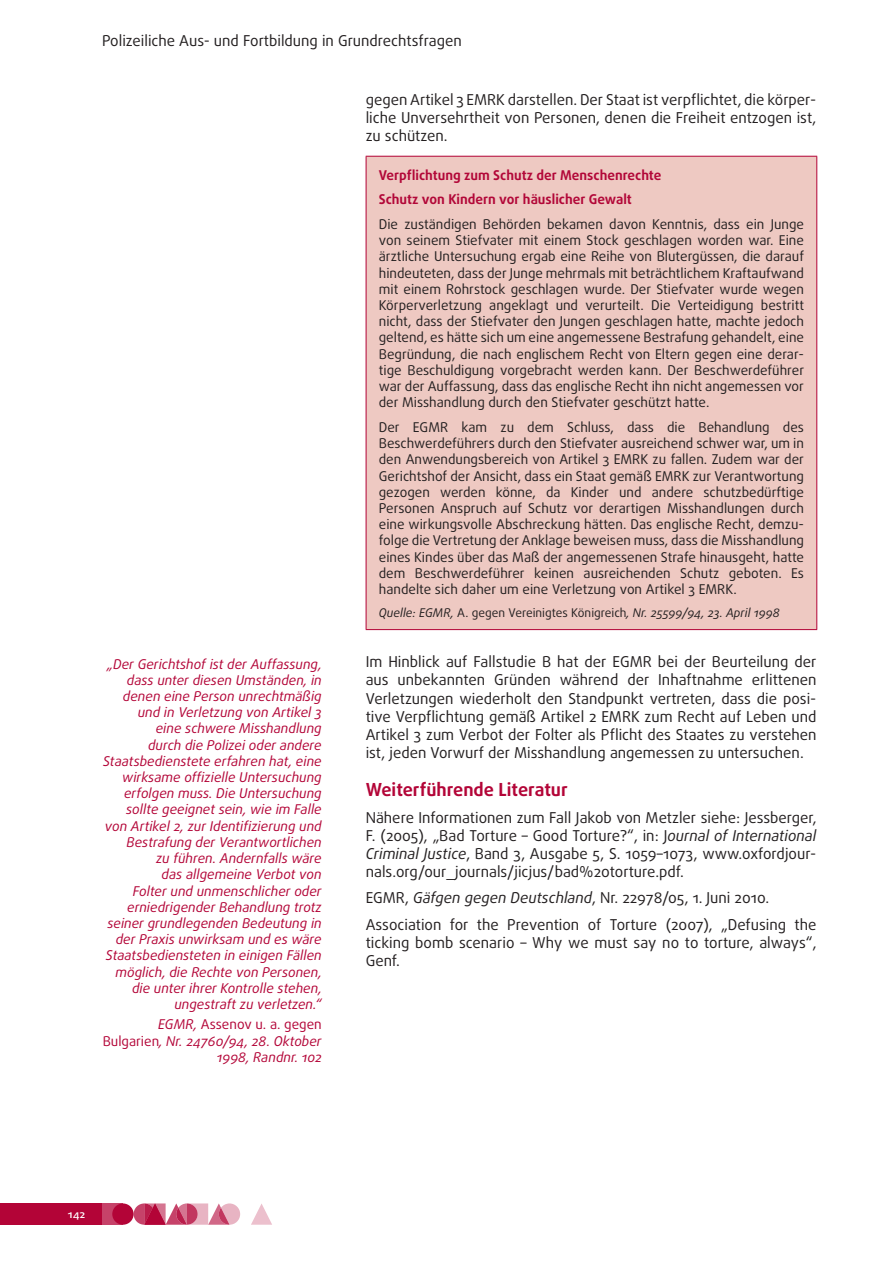
<style>
.page{position:relative;width:893px;height:1263px;background:#fff}
.page>*{position:absolute;margin:0;border:0;box-sizing:border-box;transform-origin:0 0}
.Titre_2_Rouge{font:700 18px "Daxline Pro";color:#b30437}
.Texte_courant{font:15px/18px "Daxline Pro";color:#231f20;text-align:justify}
.Encadré_noir_Regular{font:13.5px/16.2px "Daxline Pro";color:#231f20;text-align:justify}
.Définition{font:italic 13.5px/16.2px "Daxline Pro";color:#b30437;text-align:right}
.Encadré_noir_Bold{font:700 13.5px "Daxline Pro";color:#b20738}
.Encadré_noir_Regular-2{font:italic 12px "Daxline Pro";color:#231f20}
.t1{font:500 10.5px "Daxline Pro";color:#fff;scale:1.1 1}
.s1{font-style:normal}
.s2{font-style:italic}
</style>
<div class="page">
<div style="left:366px;top:156px;width:451px;height:474px;background:#eec9c2"></div>
<hr style="left:366px;top:156px;width:451px;height:1px;background:#b30437">
<hr style="left:366px;top:157px;width:1px;height:472px;background:#b30437">
<hr style="left:816px;top:157px;width:1px;height:472px;background:#b30437">
<hr style="left:366px;top:629px;width:451px;height:1px;background:#b30437">
<div style="left:0;top:1203px;width:102px;height:22px;background:#b30437"></div>
<div style="left:102px;top:1203px;width:21px;height:22px;background:#c64269"></div>
<div style="left:112px;top:1203px;width:22px;height:22px;background:#b30437;border-radius:50%"></div>
<svg style="left:134px;top:1203px;width:106px;height:22px"></svg>
<svg style="left:251px;top:1204px;width:21px;height:21px"></svg>
<p class="Texte_courant" style="left:102px;top:31px;width:361px">Polizeiliche Aus- und Fortbildung in Grundrechtsfragen</p>
<p class="Définition" style="left:103px;top:656px;width:220px">„Der Gerichtshof ist der Auffassung, dass unter diesen Umständen, in denen eine Person unrechtmäßig und in Verletzung von Artikel 3<br>eine schwere Misshandlung<br>durch die Polizei oder andere<br>Staatsbedienstete erfahren hat, eine wirksame offizielle Untersuchung erfolgen muss. Die Untersuchung sollte geeignet sein, wie im Falle von Artikel 2, zur Identifizierung und<br>Bestrafung der Verantwortlichen<br>zu führen. Andernfalls wäre<br>das allgemeine Verbot von<br>Folter und unmenschlicher oder erniedrigender Behandlung trotz seiner grundlegenden Bedeutung in der Praxis unwirksam und es wäre<br>Staatsbediensteten in einigen Fällen möglich, die Rechte von Personen, die unter ihrer Kontrolle stehen, ungestraft zu verletzen.“</p>
<p class="Définition" style="left:103px;top:1016px;width:221px">EGMR, <span class="s1">Assenov u. a. gegen<br>Bulgarien</span>, Nr. 24760/94, 28. Oktober<br>1998, Randnr. 102</p>
<p class="Texte_courant" style="left:366px;top:91px;width:452px">gegen Artikel 3 EMRK darstellen. Der Staat ist verpflichtet, die körper&shy;liche Unversehrtheit von Personen, denen die Freiheit entzogen ist, zu schützen.</p>
<p class="Encadré_noir_Bold" style="left:379px;top:166px;width:284px">Verpflichtung zum Schutz der Menschenrechte</p>
<p class="Encadré_noir_Bold" style="left:379px;top:190px;width:255px">Schutz von Kindern vor häuslicher Gewalt</p>
<p class="Encadré_noir_Regular" style="left:379px;top:216px;width:427px">Die zuständigen Behörden bekamen davon Kenntnis, dass ein Junge von seinem Stiefvater mit einem Stock geschlagen worden war. Eine ärztliche Untersuchung ergab eine Reihe von Blutergüssen, die darauf hindeuteten, dass der Junge mehrmals mit beträchtlichem Kraftaufwand mit einem Rohrstock geschlagen wurde. Der Stiefvater wurde wegen Körperverletzung angeklagt und verurteilt. Die Verteidigung bestritt nicht, dass der Stiefvater den Jungen geschlagen hatte, machte jedoch geltend, es hätte sich um eine angemessene Bestrafung gehandelt, eine Begründung, die nach englischem Recht von Eltern gegen eine derar&shy;tige Beschuldigung vorgebracht werden kann. Der Beschwerdeführer war der Auffassung, dass das englische Recht ihn nicht angemessen vor der Misshandlung durch den Stiefvater geschützt hatte.</p>
<p class="Encadré_noir_Regular" style="left:379px;top:419px;width:427px">Der EGMR kam zu dem Schluss, dass die Behandlung des Beschwerdeführers durch den Stiefvater ausreichend schwer war, um in den Anwendungsbereich von Artikel 3 EMRK zu fallen. Zudem war der Gerichtshof der Ansicht, dass ein Staat gemäß EMRK zur Verantwortung gezogen werden könne, da Kinder und andere schutzbedürftige Personen Anspruch auf Schutz vor derartigen Misshandlungen durch eine wirkungsvolle Abschreckung hätten. Das englische Recht, demzu&shy;folge die Vertretung der Anklage beweisen muss, dass die Misshandlung eines Kindes über das Maß der angemessenen Strafe hinausgeht, hatte dem Beschwerdeführer keinen ausreichenden Schutz geboten. Es handelte sich daher um eine Verletzung von Artikel 3 EMRK.</p>
<p class="Encadré_noir_Regular-2" style="left:379px;top:605px;width:402px">Quelle: EGMR, <span class="s1">A. gegen Vereinigtes Königreich</span>, Nr. 25599/94, 23. April 1998</p>
<p class="Texte_courant" style="left:366px;top:653px;width:452px">Im Hinblick auf Fallstudie B hat der EGMR bei der Beurteilung der aus unbekannten Gründen während der Inhaftnahme erlittenen Verletzungen wiederholt den Standpunkt vertreten, dass die posi&shy;tive Verpflichtung gemäß Artikel 2 EMRK zum Recht auf Leben und Artikel 3 zum Verbot der Folter als Pflicht des Staates zu verstehen ist, jeden Vorwurf der Misshandlung angemessen zu untersuchen.</p>
<p class="Titre_2_Rouge" style="left:366px;top:778px;width:204px">Weiterführende Literatur</p>
<p class="Texte_courant" style="left:366px;top:808px;width:452px">Nähere Informationen zum Fall Jakob von Metzler siehe: Jessberger, F. (2005), „Bad Torture – Good Torture?“, in: J<span class="s2">ournal of International Criminal Justice</span>, Band 3, Ausgabe 5, S. 1059–1073, www.oxfordjour&shy;nals.org/our_journals/jicjus/bad%20torture.pdf.</p>
<p class="Texte_courant" style="left:366px;top:889px;width:405px">EGMR, <span class="s2">Gäfgen gegen Deutschland</span>, Nr. 22978/05, 1. Juni 2010.</p>
<p class="Texte_courant" style="left:366px;top:915px;width:452px">Association for the Prevention of Torture (2007), „Defusing the ticking bomb scenario – Why we must say no to torture, always“, Genf.</p>
<p class="t1" style="left:68px;top:1207px;width:17px">142</p>
</div>
